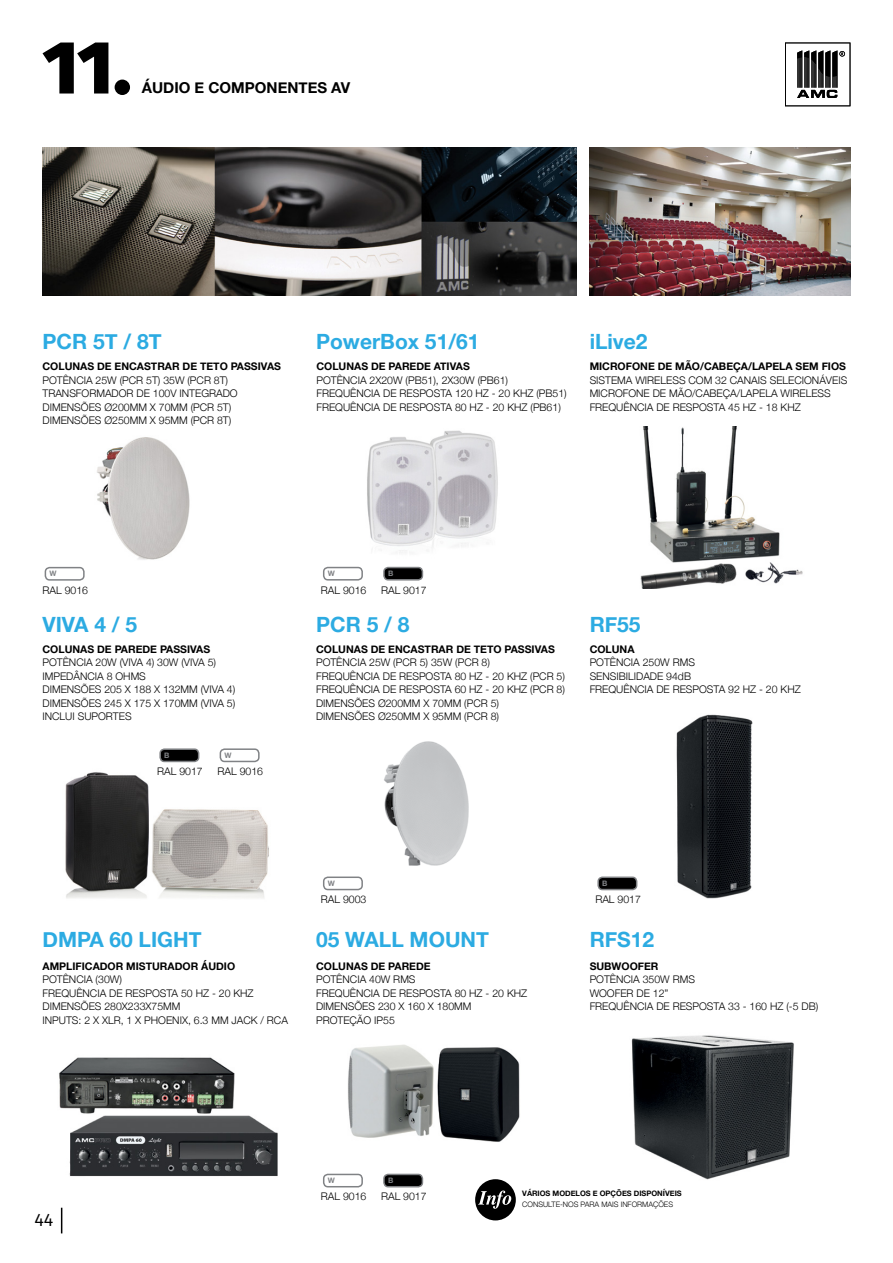
<style>
.page{position:relative;width:893px;height:1263px;background:#fff}
.page>*{position:absolute;margin:0;border:0;box-sizing:border-box;transform-origin:0 0}
.t1{font:800 75px "Fira Sans";color:#000}
.t2{font:700 21px "Helvetica Neue";color:#2cabe2}
.t3{font:18px "Fira Sans";color:#000}
.t4{font:700 15px "Helvetica Neue";color:#000}
.t5{font:300 10.5px/13.5px "Helvetica Neue";color:#000}
.t6{font:700 10.5px "Helvetica Neue";color:#000}
.t7{font:700 7.5px "Helvetica Neue";color:#000}
.t8{font:300 7.5px "Helvetica Neue";color:#000}
.t9{font:700 7.5px "Helvetica Neue";color:#808285}
</style>
<div class="page">
<svg style="left:61px;top:1208px;width:1px;height:25px"></svg>
<img style="left:367px;top:430px;width:131px;height:144px">
<img style="left:43px;top:147px;width:534px;height:149px">
<img style="left:65px;top:772px;width:204px;height:126px">
<div style="left:45px;top:567px;width:40px;height:14px;border:2px solid #808285;border-radius:4px"></div>
<div style="left:160px;top:749px;width:39px;height:12px;background:#000;border-radius:4px"></div>
<div style="left:159px;top:748px;width:40px;height:14px;border:2px solid #808285;border-radius:4px"></div>
<div style="left:384px;top:567px;width:38px;height:13px;background:#000;border-radius:4px"></div>
<div style="left:383px;top:567px;width:40px;height:13px;border:2px solid #808285;border-radius:4px"></div>
<div style="left:384px;top:1174px;width:38px;height:13px;background:#000;border-radius:4px"></div>
<div style="left:383px;top:1174px;width:40px;height:13px;border:2px solid #808285;border-radius:4px"></div>
<div style="left:598px;top:877px;width:39px;height:12px;background:#000;border-radius:4px"></div>
<div style="left:597px;top:876px;width:40px;height:14px;border:2px solid #808285;border-radius:4px"></div>
<div style="left:220px;top:748px;width:40px;height:14px;border:2px solid #808285;border-radius:4px"></div>
<div style="left:323px;top:567px;width:40px;height:13px;border:2px solid #808285;border-radius:4px"></div>
<div style="left:323px;top:1174px;width:40px;height:13px;border:2px solid #808285;border-radius:4px"></div>
<img style="left:590px;top:147px;width:260px;height:149px">
<div style="left:323px;top:876px;width:40px;height:14px;border:2px solid #808285;border-radius:4px"></div>
<svg style="left:785px;top:43px;width:65px;height:63px"></svg>
<img style="left:97px;top:437px;width:93px;height:123px">
<img style="left:384px;top:741px;width:85px;height:125px">
<img style="left:640px;top:426px;width:163px;height:162px">
<img style="left:676px;top:714px;width:77px;height:185px">
<img style="left:631px;top:1035px;width:163px;height:145px">
<img style="left:59px;top:1057px;width:219px;height:120px">
<img style="left:348px;top:1044px;width:172px;height:98px">
<svg style="left:475px;top:1179px;width:41px;height:41px"></svg>
<h1 class="t1" style="left:43px;top:0;width:90px">11.</h1>
<h3 class="t4" style="left:142px;top:76px;width:210px">ÁUDIO E COMPONENTES AV</h3>
<h2 class="t2" style="left:43px;top:325px;width:121px">PCR 5T / 8T</h2>
<p class="t6" style="left:43px;top:358px;width:240px">COLUNAS DE ENCASTRAR DE TETO PASSIVAS</p>
<p class="t5" style="left:43px;top:372px;width:197px">POTÊNCIA 25W (PCR 5T) 35W (PCR 8T)<br>TRANSFORMADOR DE 100V INTEGRADO<br>DIMENSÕES Ø200MM X 70MM (PCR 5T)<br>DIMENSÕES Ø250MM X 95MM (PCR 8T)</p>
<h2 class="t2" style="left:316px;top:325px;width:165px">PowerBox 51/61</h2>
<h2 class="t2" style="left:590px;top:325px;width:59px">iLive2</h2>
<p class="t6" style="left:316px;top:358px;width:155px">COLUNAS DE PAREDE ATIVAS</p>
<p class="t5" style="left:316px;top:372px;width:252px">POTÊNCIA 2X20W (PB51), 2X30W (PB61)<br>FREQUÊNCIA DE RESPOSTA 120 HZ - 20 KHZ (PB51)<br>FREQUÊNCIA DE RESPOSTA 80 HZ - 20 KHZ (PB61)</p>
<p class="t6" style="left:590px;top:358px;width:258px">MICROFONE DE MÃO/CABEÇA/LAPELA SEM FIOS</p>
<p class="t5" style="left:590px;top:372px;width:259px">SISTEMA WIRELESS COM 32 CANAIS SELECIONÁVEIS<br>MICROFONE DE MÃO/CABEÇA/LAPELA WIRELESS<br>FREQUÊNCIA DE RESPOSTA 45 HZ - 18 KHZ</p>
<p class="t9" style="left:49px;top:568px;width:9px">W</p>
<p class="t5" style="left:43px;top:582px;width:47px">RAL 9016</p>
<h2 class="t2" style="left:43px;top:608px;width:96px">VIVA 4 / 5</h2>
<p class="t6" style="left:43px;top:641px;width:169px">COLUNAS DE PAREDE PASSIVAS</p>
<p class="t5" style="left:43px;top:655px;width:194px">POTÊNCIA 20W (VIVA 4) 30W (VIVA 5)<br>IMPEDÂNCIA 8 OHMS<br>DIMENSÕES 205 X 188 X 132MM (VIVA 4)<br>DIMENSÕES 245 X 175 X 170MM (VIVA 5)<br>INCLUI SUPORTES</p>
<p class="t9" style="left:164px;top:749px;width:7px">B</p>
<p class="t5" style="left:157px;top:764px;width:47px">RAL 9017</p>
<p class="t9" style="left:224px;top:749px;width:9px">W</p>
<p class="t5" style="left:217px;top:764px;width:47px">RAL 9016</p>
<p class="t9" style="left:328px;top:568px;width:9px">W</p>
<p class="t5" style="left:321px;top:582px;width:47px">RAL 9016</p>
<p class="t9" style="left:388px;top:568px;width:7px">B</p>
<p class="t5" style="left:381px;top:582px;width:47px">RAL 9017</p>
<h2 class="t2" style="left:316px;top:608px;width:95px">PCR 5 / 8</h2>
<h2 class="t2" style="left:590px;top:608px;width:52px">RF55</h2>
<p class="t6" style="left:316px;top:641px;width:240px">COLUNAS DE ENCASTRAR DE TETO PASSIVAS</p>
<p class="t5" style="left:316px;top:655px;width:250px">POTÊNCIA 25W (PCR 5) 35W (PCR 8)<br>FREQUÊNCIA DE RESPOSTA 80 HZ - 20 KHZ (PCR 5)<br>FREQUÊNCIA DE RESPOSTA 60 HZ - 20 KHZ (PCR 8)<br>DIMENSÕES Ø200MM X 70MM (PCR 5)<br>DIMENSÕES Ø250MM X 95MM (PCR 8)</p>
<p class="t6" style="left:590px;top:641px;width:46px">COLUNA</p>
<p class="t5" style="left:590px;top:655px;width:213px">POTÊNCIA 250W RMS<br>SENSIBILIDADE 94dB<br>FREQUÊNCIA DE RESPOSTA 92 HZ - 20 KHZ</p>
<p class="t9" style="left:328px;top:877px;width:9px">W</p>
<p class="t5" style="left:321px;top:892px;width:47px">RAL 9003</p>
<p class="t9" style="left:602px;top:877px;width:7px">B</p>
<p class="t5" style="left:595px;top:892px;width:47px">RAL 9017</p>
<h2 class="t2" style="left:43px;top:923px;width:161px">DMPA 60 LIGHT</h2>
<h2 class="t2" style="left:316px;top:923px;width:174px">05 WALL MOUNT</h2>
<h2 class="t2" style="left:590px;top:923px;width:66px">RFS12</h2>
<p class="t6" style="left:43px;top:958px;width:194px">AMPLIFICADOR MISTURADOR ÁUDIO</p>
<p class="t5" style="left:43px;top:972px;width:247px">POTÊNCIA (30W)<br>FREQUÊNCIA DE RESPOSTA 50 HZ - 20 KHZ<br>DIMENSÕES 280X233X75MM<br>INPUTS: 2 X XLR, 1 X PHOENIX, 6.3 MM JACK / RCA</p>
<p class="t6" style="left:316px;top:958px;width:116px">COLUNAS DE PAREDE</p>
<p class="t5" style="left:316px;top:972px;width:213px">POTÊNCIA 40W RMS<br>FREQUÊNCIA DE RESPOSTA 80 HZ - 20 KHZ<br>DIMENSÕES 230 X 160 X 180MM<br>PROTEÇÃO IP55</p>
<p class="t6" style="left:590px;top:958px;width:70px">SUBWOOFER</p>
<p class="t5" style="left:590px;top:972px;width:230px">POTÊNCIA 350W RMS<br>WOOFER DE 12”<br>FREQUÊNCIA DE RESPOSTA 33 - 160 HZ (-5 DB)</p>
<h3 class="t3" style="left:34px;top:1206px;width:21px">44</h3>
<p class="t9" style="left:328px;top:1175px;width:9px">W</p>
<p class="t5" style="left:321px;top:1189px;width:47px">RAL 9016</p>
<p class="t9" style="left:388px;top:1175px;width:7px">B</p>
<p class="t5" style="left:381px;top:1189px;width:47px">RAL 9017</p>
<p class="t7" style="left:522px;top:1187px;width:161px">VÁRIOS MODELOS E OPÇÕES DISPONÍVEIS</p>
<p class="t8" style="left:522px;top:1198px;width:152px">CONSULTE-NOS PARA MAIS INFORMAÇÕES</p>
</div>
